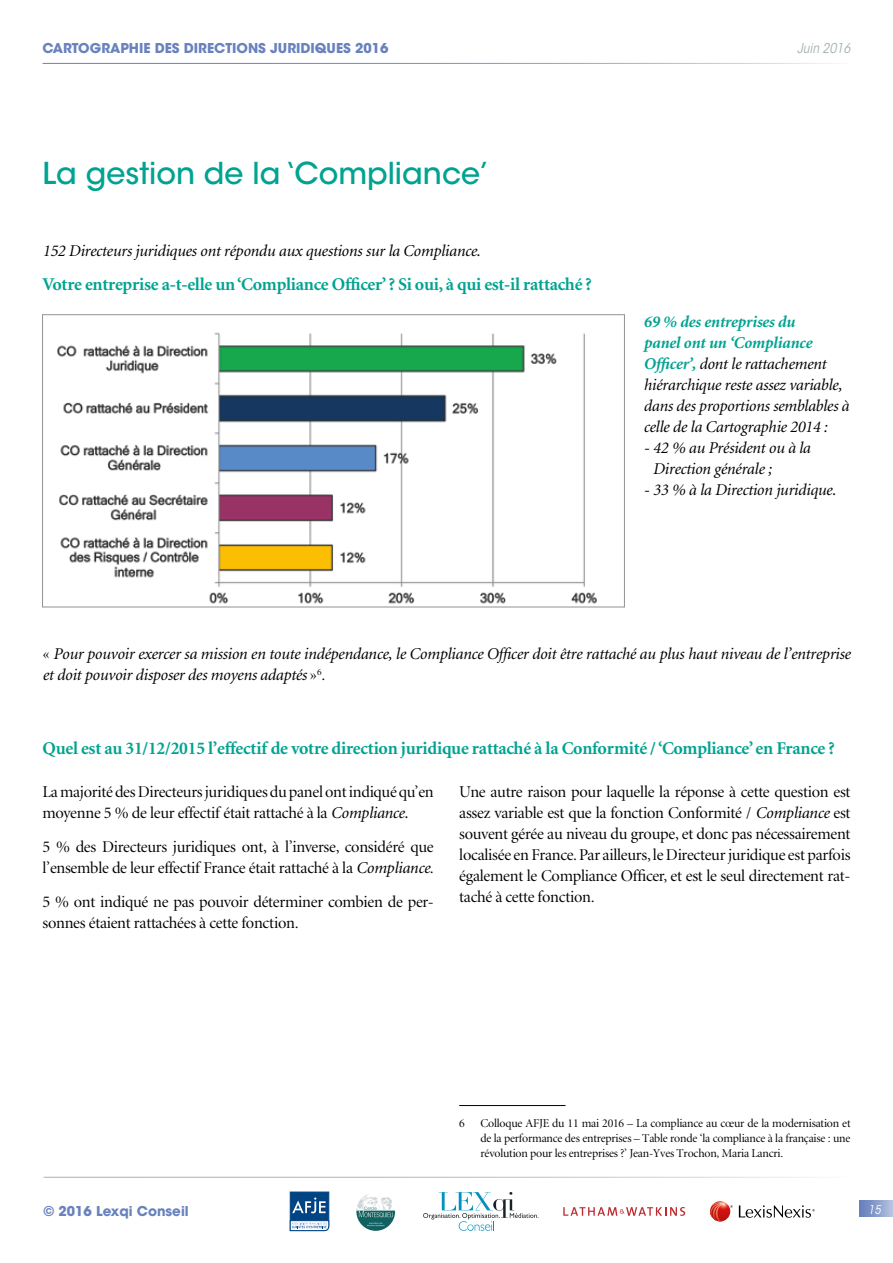
<style>
.page{position:relative;width:893px;height:1263px;background:#fff}
.page>*{position:absolute;margin:0;border:0;box-sizing:border-box;transform-origin:0 0}
.t1{font:500 30px "ITC Avant Garde Std";color:#00a391}
.t2{font:700 18px "Minion";letter-spacing:-.015em;color:#00a391}
.t3{font:16.5px/21px "Minion Display";letter-spacing:-.015em;color:#000}
.t4{font:italic 16.5px/21px "Minion";letter-spacing:-.015em;color:#000}
.t5{font:700 13.5px "ITC Avant Garde Std";color:#6982be}
.t6{font:italic condensed 13.5px "ITC Avant Garde Std";color:#a4b4ad}
.t7{font:12px/15px "Minion Display";letter-spacing:-.015em;color:#000;text-align:justify}
.t8{font:italic condensed 12px "ITC Avant Garde Std";color:#fff}
.s1{font-weight:700;color:#00a391}
.s2{font-family:"Minion Display";font-style:normal}
.s3{font-family:"Minion";font-style:italic}
</style>
<div class="page">
<div style="left:859px;top:1201px;width:34px;height:16px;background:linear-gradient(to right,#607aba,#b3c0de)"></div>
<hr style="left:43px;top:63px;width:807px;height:1px;background:#6982be">
<hr style="left:44px;top:1177px;width:807px;height:1px;background:#a4b4ad">
<svg style="left:423px;top:1192px;width:116px;height:39px"></svg>
<svg style="left:739px;top:1205px;width:76px;height:13px"></svg>
<svg style="left:710px;top:1201px;width:23px;height:20px"></svg>
<svg style="left:290px;top:1192px;width:39px;height:39px;background:#4b7aa7"></svg>
<svg style="left:356px;top:1194px;width:39px;height:37px"></svg>
<svg style="left:563px;top:1207px;width:122px;height:9px"></svg>
<img style="left:57px;top:332px;width:540px;height:272px">
<div style="left:42px;top:314px;width:583px;height:293px;border:1px solid #969798"></div>
<hr style="left:459px;top:1105px;width:107px;height:1px;background:#000">
<p class="t5" style="left:43px;top:39px;width:347px">CARTOGRAPHIE DES DIRECTIONS JURIDIQUES 2016</p>
<p class="t6" style="left:797px;top:39px;width:55px">Juin 2016</p>
<h1 class="t1" style="left:43px;top:154px;width:448px">La gestion de la ‘Compliance’</h1>
<p class="t4" style="left:43px;top:241px;width:439px">152 Directeurs juridiques ont répondu aux questions sur la Compliance.</p>
<p class="t2" style="left:43px;top:275px;width:551px">Votre entreprise a-t-elle un ‘Compliance Officer’ ? Si oui, à qui est-il rattaché ?</p>
<p class="t4" style="left:643px;top:312px;width:207px"><span class="s1">69 % des entreprises du<br>panel ont un ‘Compliance<br>Officer’,</span> dont le rattachement hiérarchique reste assez variable, dans des proportions semblables à celle de la Cartographie 2014 :</p>
<p class="t4" style="left:653px;top:438px;width:159px;text-indent:-9px">- 42 % au Président ou à la<br>Direction générale ;</p>
<p class="t4" style="left:643px;top:480px;width:194px">- 33 % à la Direction juridique.</p>
<p class="t4" style="left:43px;top:644px;width:809px"><span class="s2">«</span> Pour pouvoir exercer sa mission en toute indépendance, le Compliance Officer doit être rattaché au plus haut niveau de l’entreprise et doit pouvoir disposer des moyens adaptés <span class="s2">»</span><sup>6</sup><span class="s2">.</span></p>
<p class="t2" style="left:43px;top:739px;width:794px">Quel est au 31/12/2015 l’effectif de votre direction juridique rattaché à la Conformité / ‘Compliance’ en France ?</p>
<p class="t3" style="left:43px;top:782px;width:393px">La majorité des Directeurs juridiques du panel ont indiqué qu’en moyenne 5 % de leur effectif était rattaché à la <span class="s3">Compliance.</span></p>
<p class="t3" style="left:43px;top:837px;width:393px">5 % des Directeurs juridiques ont, à l’inverse, considéré que l’ensemble de leur effectif France était rattaché à la <span class="s3">Compliance</span>.</p>
<p class="t3" style="left:43px;top:892px;width:393px">5 % ont indiqué ne pas pouvoir déterminer combien de per&shy;sonnes étaient rattachées à cette fonction.</p>
<p class="t3" style="left:459px;top:782px;width:393px;text-align:justify">Une autre raison pour laquelle la réponse à cette question est assez variable est que la fonction Conformité / <span class="s3">Compliance</span> est souvent gérée au niveau du groupe, et donc pas nécessairement localisée en France. Par ailleurs, le Directeur juridique est parfois également le Compliance Officer, et est le seul directement rat&shy;taché à cette fonction.</p>
<p class="t7" style="left:459px;top:1116px;width:7px">6</p>
<p class="t7" style="left:480px;top:1116px;width:371px">Colloque AFJE du 11 mai 2016 – La compliance au cœur de la modernisation et de la performance des entreprises – Table ronde ‘la compliance à la française : une révolution pour les entreprises ?’ Jean-Yves Trochon, Maria Lancri.</p>
<p class="t5" style="left:44px;top:1202px;width:147px">© 2016 Lexqi Conseil</p>
<p class="t8" style="left:868px;top:1202px;width:14px">15</p>
</div>
